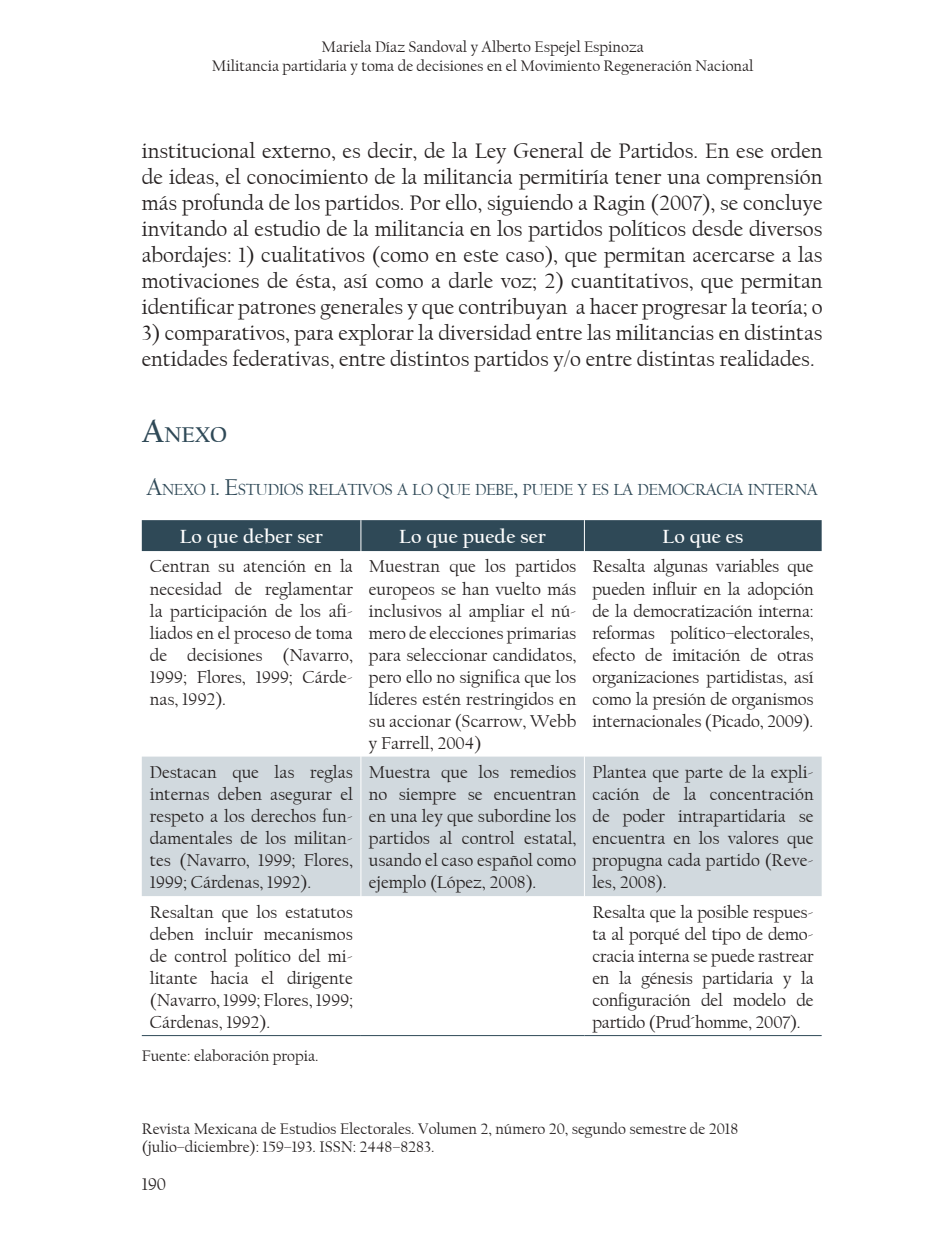
<style>
.page{position:relative;width:936px;height:1248px;background:#fff}
.page>*{position:absolute;margin:0;border:0;box-sizing:border-box;transform-origin:0 0}
.t1{font:700 22.4px "Californian FB";color:#2f4957}
.t2{font:22px/26px "Californian FB";color:#241f1f;text-align:justify}
.t3{font:700 20px "Californian FB";letter-spacing:.01em;color:#fff}
.t4{font:18px/22px "Californian FB";color:#241f1f;text-align:justify}
.t5{font:16.8px "Californian FB";letter-spacing:-.03em;color:#2f4957}
.t6{font:16px/18px "Californian FB";color:#241f1f}
.s1{font-size:32px}
.s2{font-size:24px}
</style>
<div class="page">
<div style="left:142px;top:520px;width:679px;height:31px;background:#2f4957"></div>
<div style="left:142px;top:756px;width:679px;height:140px;background:#d1d9de"></div>
<hr style="left:360px;top:520px;width:1px;height:31px;background:#fff">
<hr style="left:584px;top:520px;width:1px;height:31px;background:#fff">
<hr style="left:360px;top:756px;width:1px;height:140px;background:#fff">
<hr style="left:584px;top:756px;width:1px;height:140px;background:#fff">
<hr style="left:142px;top:1035px;width:219px;height:1px;background:#2f4957">
<hr style="left:361px;top:1035px;width:223px;height:1px;background:#2f4957">
<hr style="left:584px;top:1035px;width:237px;height:1px;background:#2f4957">
<p class="t6" style="left:212px;top:37px;width:543px;line-height:19.2px;text-align:center">Mariela Díaz Sandoval y Alberto Espejel Espinoza<br>Militancia partidaria y toma de decisiones en el Movimiento Regeneración Nacional</p>
<p class="t2" style="left:142px;top:138px;width:682px">institucional externo, es decir, de la Ley General de Partidos. En ese orden de ideas, el conocimiento de la militancia permitiría tener una comprensión más profunda de los partidos. Por ello, siguiendo a Ragin (2007), se concluye invitando al estudio de la militancia en los partidos políticos desde diversos abordajes: 1) cualitativos (como en este caso), que permitan acercarse a las motivaciones de ésta, así como a darle voz; 2) cuantitativos, que permitan identificar patrones generales y que contribuyan a hacer progresar la teoría; o</p>
<p class="t2" style="left:142px;top:320px;width:682px">3) comparativos, para explorar la diversidad entre las militancias en distintas entidades federativas, entre distintos partidos y/o entre distintas realidades.</p>
<p class="t1" style="left:142px;top:422px;width:87px"><span class="s1">A</span>NEXO</p>
<p class="t5" style="left:146px;top:480px;width:408px"><span class="s2">A</span>NEXO I<span class="s2">. E</span>STUDIOS RELATIVOS A LO QUE DEBE<span class="s2">,</span> PUEDE</p>
<p class="t5" style="left:577px;top:480px;width:242px">Y ES LA DEMOCRACIA INTERNA</p>
<p class="t3" style="left:180px;top:525px;width:145px">Lo que deber ser</p>
<p class="t3" style="left:399px;top:525px;width:148px">Lo que puede ser</p>
<p class="t3" style="left:662px;top:525px;width:82px">Lo que es</p>
<p class="t4" style="left:150px;top:556px;width:204px">Centran su atención en la necesidad de reglamentar la participación de los afi&shy;liados en el proceso de toma de decisiones (Navarro, 1999; Flores, 1999; Cárde&shy;nas, 1992).</p>
<p class="t4" style="left:369px;top:556px;width:209px">Muestran que los partidos europeos se han vuelto más inclusivos al ampliar el nú&shy;mero de elecciones primarias para seleccionar candidatos, pero ello no significa que los líderes estén restringidos en su accionar (Scarrow, Webb y Farrell, 2004)</p>
<p class="t4" style="left:592px;top:556px;width:223px">Resalta algunas variables que pueden influir en la adopción de la democratización interna: reformas político–electorales, efecto de imitación de otras organizaciones partidistas, así como la presión de organismos internacionales (Picado, 2009).</p>
<p class="t4" style="left:150px;top:761px;width:204px">Destacan que las reglas internas deben asegurar el respeto a los derechos fun&shy;damentales de los militan&shy;tes (Navarro, 1999; Flores, 1999; Cárdenas, 1992).</p>
<p class="t4" style="left:369px;top:761px;width:209px">Muestra que los remedios no siempre se encuentran en una ley que subordine los partidos al control estatal, usando el caso español como ejemplo (López, 2008).</p>
<p class="t4" style="left:592px;top:761px;width:223px">Plantea que parte de la expli&shy;cación de la concentración de poder intrapartidaria se encuentra en los valores que propugna cada partido (Reve&shy;les, 2008).</p>
<p class="t4" style="left:150px;top:900px;width:204px">Resaltan que los estatutos deben incluir mecanismos de control político del mi&shy;litante hacia el dirigente (Navarro, 1999; Flores, 1999; Cárdenas, 1992).</p>
<p class="t4" style="left:592px;top:900px;width:223px">Resalta que la posible respues&shy;ta al porqué del tipo de demo&shy;cracia interna se puede rastrear en la génesis partidaria y la configuración del modelo de partido (Prud´homme, 2007).</p>
<p class="t6" style="left:142px;top:1047px;width:178px">Fuente: elaboración propia.</p>
<p class="t6" style="left:142px;top:1119px;width:597px">Revista Mexicana de Estudios Electorales. Volumen 2, número 20, segundo semestre de 2018 (julio–diciembre): 159–193. ISSN: 2448–8283.</p>
<p class="t4" style="left:142px;top:1173px;width:26px">190</p>
</div>
